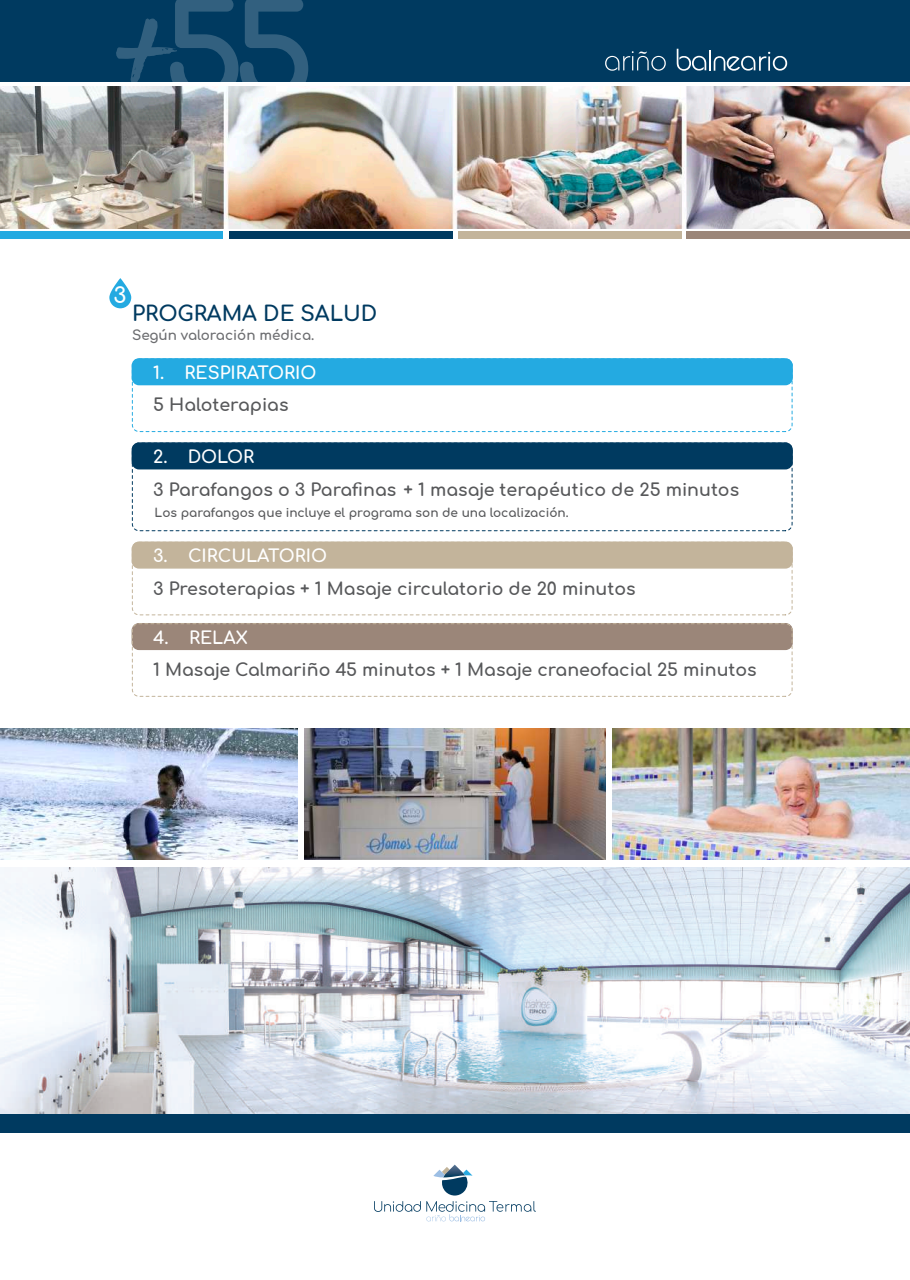
<style>
.page{position:relative;width:910px;height:1280px;background:#fff}
.page>*{position:absolute;margin:0;border:0;box-sizing:border-box;transform-origin:0 0}
.t1{font:700 21.6px "Comfortaa";color:#fff}
.t2{font:700 21px "Comfortaa";color:#003a60}
.t3{font:700 17.4px "Comfortaa";color:#57585a}
.t4{font:700 17.4px "Comfortaa";color:#fff}
.t5{font:700 13.5px "Comfortaa";color:#6c6d70}
.t6{font:700 12.15px "Comfortaa";color:#57585a}
</style>
<div class="page">
<div style="left:132px;top:359px;width:660px;height:26px;background:#24aae1;border-radius:7px"></div>
<div style="left:132px;top:358px;width:661px;height:27px;border:2px solid #24aae1;border-radius:7px"></div>
<div style="left:132px;top:359px;width:660px;height:73px;border:1px dashed #24aae1;border-radius:7px"></div>
<img style="left:0;top:867px;width:910px;height:247px">
<div style="left:0;top:1114px;width:910px;height:19px;background:#003a60"></div>
<div style="left:0;top:0;width:910px;height:82px;background:#003a60"></div>
<hr style="left:709px;top:50px;width:2px;height:21px;background:#fff">
<svg style="left:605px;top:51px;width:61px;height:20px"></svg>
<svg style="left:677px;top:49px;width:29px;height:22px"></svg>
<svg style="left:714px;top:52px;width:73px;height:19px"></svg>
<svg style="left:116px;top:0;width:192px;height:82px"></svg>
<svg style="left:109px;top:278px;width:22px;height:30px"></svg>
<div style="left:132px;top:443px;width:660px;height:26px;background:#003a60;border-radius:7px"></div>
<div style="left:132px;top:442px;width:661px;height:27px;border:2px solid #003a60;border-radius:7px"></div>
<div style="left:132px;top:443px;width:660px;height:88px;border:1px dashed #003a60;border-radius:7px"></div>
<div style="left:132px;top:542px;width:660px;height:26px;background:#c3b49b;border-radius:7px"></div>
<div style="left:132px;top:541px;width:661px;height:28px;border:2px solid #c3b49b;border-radius:7px"></div>
<div style="left:132px;top:542px;width:660px;height:73px;border:1px dashed #c3b49b;border-radius:7px"></div>
<div style="left:132px;top:624px;width:660px;height:25px;background:#9b8679;border-radius:7px"></div>
<div style="left:132px;top:623px;width:661px;height:27px;border:2px solid #9b8679;border-radius:7px"></div>
<div style="left:132px;top:623px;width:660px;height:73px;border:1px dashed #c3b49b;border-radius:7px"></div>
<img style="left:0;top:729px;width:297px;height:130px">
<img style="left:305px;top:729px;width:301px;height:130px">
<img style="left:613px;top:729px;width:297px;height:130px">
<svg style="left:374px;top:1201px;width:162px;height:20px"></svg>
<svg style="left:433px;top:1164px;width:40px;height:31px"></svg>
<img style="left:0;top:86px;width:910px;height:143px">
<div style="left:0;top:232px;width:223px;height:7px;background:#24aae1"></div>
<div style="left:229px;top:232px;width:223px;height:7px;background:#003a60"></div>
<div style="left:458px;top:232px;width:224px;height:7px;background:#c3b49b"></div>
<div style="left:686px;top:232px;width:224px;height:7px;background:#9b8679"></div>
<p class="t1" style="left:114px;top:276px;width:14px">3</p>
<p class="t2" style="left:132px;top:294px;width:247px">PROGRAMA DE SALUD</p>
<p class="t5" style="left:132px;top:322px;width:184px">Según valoración médica.</p>
<p class="t4" style="left:153px;top:357px;width:165px">1. RESPIRATORIO</p>
<p class="t3" style="left:153px;top:389px;width:137px">5 Haloterapias</p>
<p class="t4" style="left:153px;top:441px;width:103px">2. DOLOR</p>
<p class="t3" style="left:153px;top:473px;width:587px">3 Parafangos o 3 Parafinas + 1 masaje terapéutico de 25 minutos</p>
<p class="t6" style="left:155px;top:501px;width:415px">Los parafangos que incluye el programa son de una localización.</p>
<p class="t4" style="left:153px;top:540px;width:175px">3. CIRCULATORIO</p>
<p class="t3" style="left:153px;top:572px;width:484px">3 Presoterapias + 1 Masaje circulatorio de 20 minutos</p>
<p class="t4" style="left:153px;top:621px;width:96px">4. RELAX</p>
<p class="t3" style="left:153px;top:654px;width:605px">1 Masaje Calmariño 45 minutos + 1 Masaje craneofacial 25 minutos</p>
</div>
